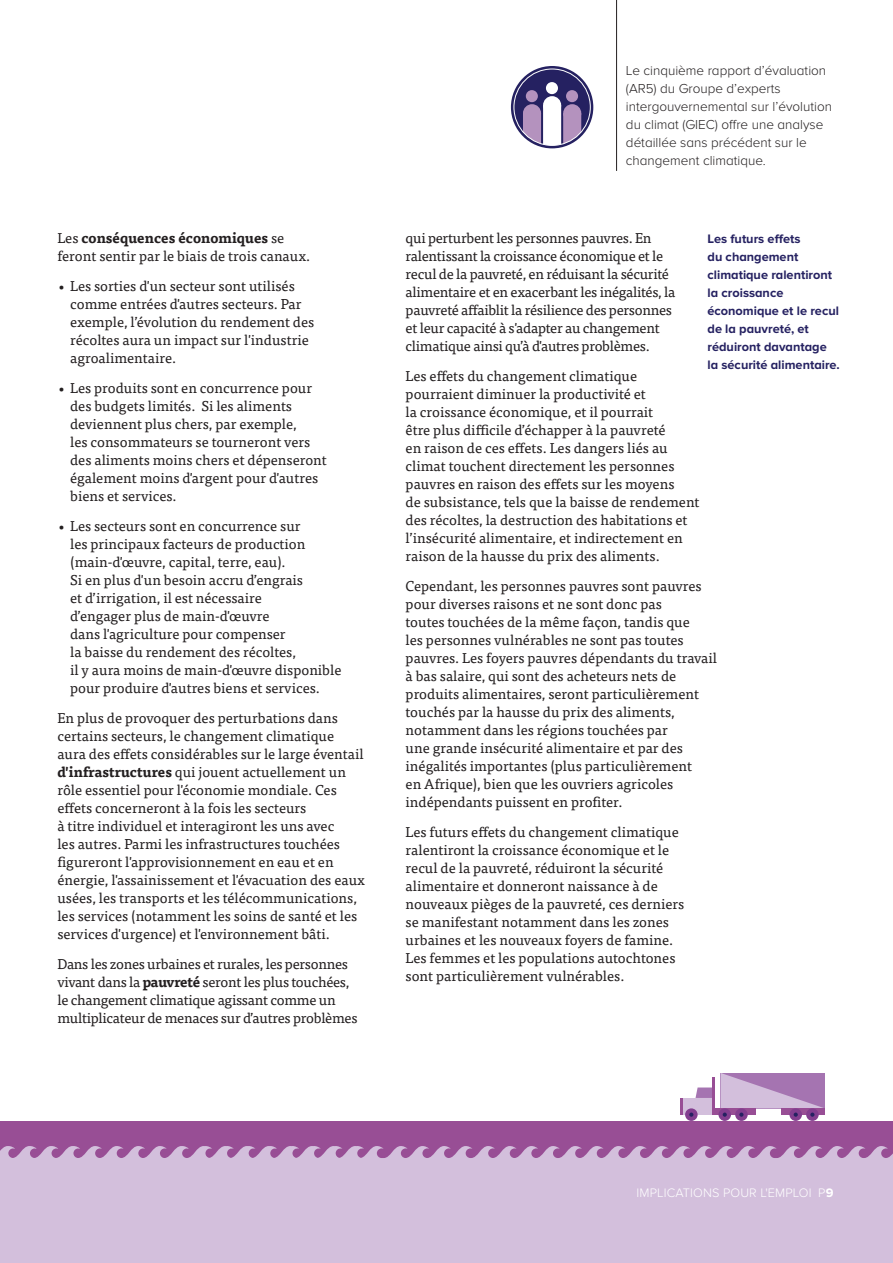
<style>
.page{position:relative;width:893px;height:1263px;background:#fff}
.page>*{position:absolute;margin:0;border:0;box-sizing:border-box;transform-origin:0 0}
.t1{font:14.25px/18px "Tisa Pro";color:#231f20}
.t2{font:14.25px/18px "Tisa Pro";letter-spacing:-.02em;color:#231f20}
.SmallDesc_-_Standard{font:300 13.5px/18px "Proxima Nova";color:#231f20}
.SmallDesc_-_First_Pa{font:700 12.75px/18px "Proxima Nova";color:#252161}
.Page_Number{font:300 12.75px "Proxima Nova";letter-spacing:.01em;color:#fff}
.s1{font-weight:700}
</style>
<div class="page">
<hr style="left:616px;top:0;width:1px;height:171px;background:#231f20">
<div style="left:0;top:1121px;width:893px;height:97px;background:#984e95"></div>
<div style="left:0;top:1146px;width:893px;height:117px;background:#d3bfdc"></div>
<svg style="left:511px;top:66px;width:82px;height:82px;background:#322e6b"></svg>
<div style="left:526px;top:90px;width:12px;height:12px;background:#b492be;border-radius:50%"></div>
<div style="left:546px;top:82px;width:12px;height:12px;background:#fff;border-radius:50%"></div>
<div style="left:543px;top:96px;width:18px;height:18px;background:#fff;border-radius:50%"></div>
<div style="left:566px;top:90px;width:12px;height:12px;background:#b492be;border-radius:50%"></div>
<svg style="left:523px;top:105px;width:58px;height:40px"></svg>
<div style="left:513px;top:69px;width:78px;height:77px;border:1px solid #fff;border-radius:50%"></div>
<div style="left:712px;top:1108px;width:44px;height:7px;background:#984e95"></div>
<svg style="left:718px;top:1073px;width:107px;height:48px;background:#bb97c4"></svg>
<hr style="left:712px;top:1077px;width:2px;height:31px;background:#984e95">
<svg style="left:681px;top:1087px;width:31px;height:34px"></svg>
<p class="t1" style="left:57px;top:228px;width:254px">Les <span class="s1">conséquences économiques</span> se feront sentir par le biais de trois canaux.</p>
<p class="t1" style="left:70px;top:276px;width:246px;text-indent:-13px">• Les sorties d'un secteur sont utilisés comme entrées d'autres secteurs. Par exemple, l’évolution du rendement des récoltes aura un impact sur l'industrie agroalimentaire.</p>
<p class="t1" style="left:70px;top:378px;width:258px;text-indent:-13px">• Les produits sont en concurrence pour des budgets limités. Si les aliments deviennent plus chers, par exemple,<br>les consommateurs se tourneront vers des aliments moins chers et dépenseront également moins d'argent pour d'autres biens et services.</p>
<p class="t1" style="left:70px;top:516px;width:273px;text-indent:-13px">• Les secteurs sont en concurrence sur<br>les principaux facteurs de production (main-d'œuvre, capital, terre, eau).<br>Si en plus d'un besoin accru d’engrais<br>et d’irrigation, il est nécessaire<br>d’engager plus de main-d'œuvre<br>dans l'agriculture pour compenser<br>la baisse du rendement des récoltes,<br>il y aura moins de main‑d'œuvre disponible pour produire d'autres biens et services.</p>
<p class="t1" style="left:57px;top:708px;width:309px">En plus de provoquer des perturbations dans certains secteurs, le changement climatique aura des effets considérables sur le large éventail <span class="s1">d'infrastructures</span> qui jouent actuellement un rôle essentiel pour l'économie mondiale. Ces effets concerneront à la fois les secteurs<br>à titre individuel et interagiront les uns avec<br>les autres. Parmi les infrastructures touchées figureront l'approvisionnement en eau et en énergie, l'assainissement et l'évacuation des eaux usées, les transports et les télécommunications, les services (notamment les soins de santé et les services d'urgence) et l'environnement bâti.</p>
<p class="t2" style="left:57px;top:954px;width:302px">Dans les zones urbaines et rurales, les personnes vivant dans la <span class="s1">pauvreté</span> seront les plus touchées, le changement climatique agissant comme un multiplicateur de menaces sur d’autres problèmes</p>
<p class="SmallDesc_-_Standard" style="left:626px;top:62px;width:208px">Le cinquième rapport d’évaluation (AR5) du Groupe d’experts intergouvernemental sur l’évolution du climat (GIEC) offre une analyse détaillée sans précédent sur le changement climatique.</p>
<p class="t2" style="left:406px;top:228px;width:271px">qui perturbent les personnes pauvres. En ralentissant la croissance économique et le recul de la pauvreté, en réduisant la sécurité alimentaire et en exacerbant les inégalités, la pauvreté affaiblit la résilience des personnes et leur capacité à s'adapter au changement climatique ainsi qu’à d'autres problèmes.</p>
<p class="t1" style="left:406px;top:366px;width:295px">Les effets du changement climatique pourraient diminuer la productivité et<br>la croissance économique, et il pourrait<br>être plus difficile d’échapper à la pauvreté<br>en raison de ces effets. Les dangers liés au climat touchent directement les personnes pauvres en raison des effets sur les moyens<br>de subsistance, tels que la baisse de rendement des récoltes, la destruction des habitations et l’insécurité alimentaire, et indirectement en raison de la hausse du prix des aliments.</p>
<p class="t1" style="left:406px;top:576px;width:313px">Cependant, les personnes pauvres sont pauvres pour diverses raisons et ne sont donc pas<br>toutes touchées de la même façon, tandis que<br>les personnes vulnérables ne sont pas toutes pauvres. Les foyers pauvres dépendants du travail à bas salaire, qui sont des acheteurs nets de produits alimentaires, seront particulièrement touchés par la hausse du prix des aliments, notamment dans les régions touchées par<br>une grande insécurité alimentaire et par des inégalités importantes (plus particulièrement<br>en Afrique), bien que les ouvriers agricoles indépendants puissent en profiter.</p>
<p class="t1" style="left:406px;top:822px;width:280px">Les futurs effets du changement climatique ralentiront la croissance économique et le recul de la pauvreté, réduiront la sécurité alimentaire et donneront naissance à de nouveaux pièges de la pauvreté, ces derniers se manifestant notamment dans les zones urbaines et les nouveaux foyers de famine.<br>Les femmes et les populations autochtones sont particulièrement vulnérables.</p>
<p class="SmallDesc_-_First_Pa" style="left:707px;top:230px;width:134px">Les futurs effets<br>du changement climatique ralentiront la croissance économique et le recul de la pauvreté, et réduiront davantage la sécurité alimentaire.</p>
<p class="Page_Number" style="left:637px;top:1185px;width:198px">IMPLICATIONS POUR L'EMPLOI P<span class="s1">9</span></p>
</div>
